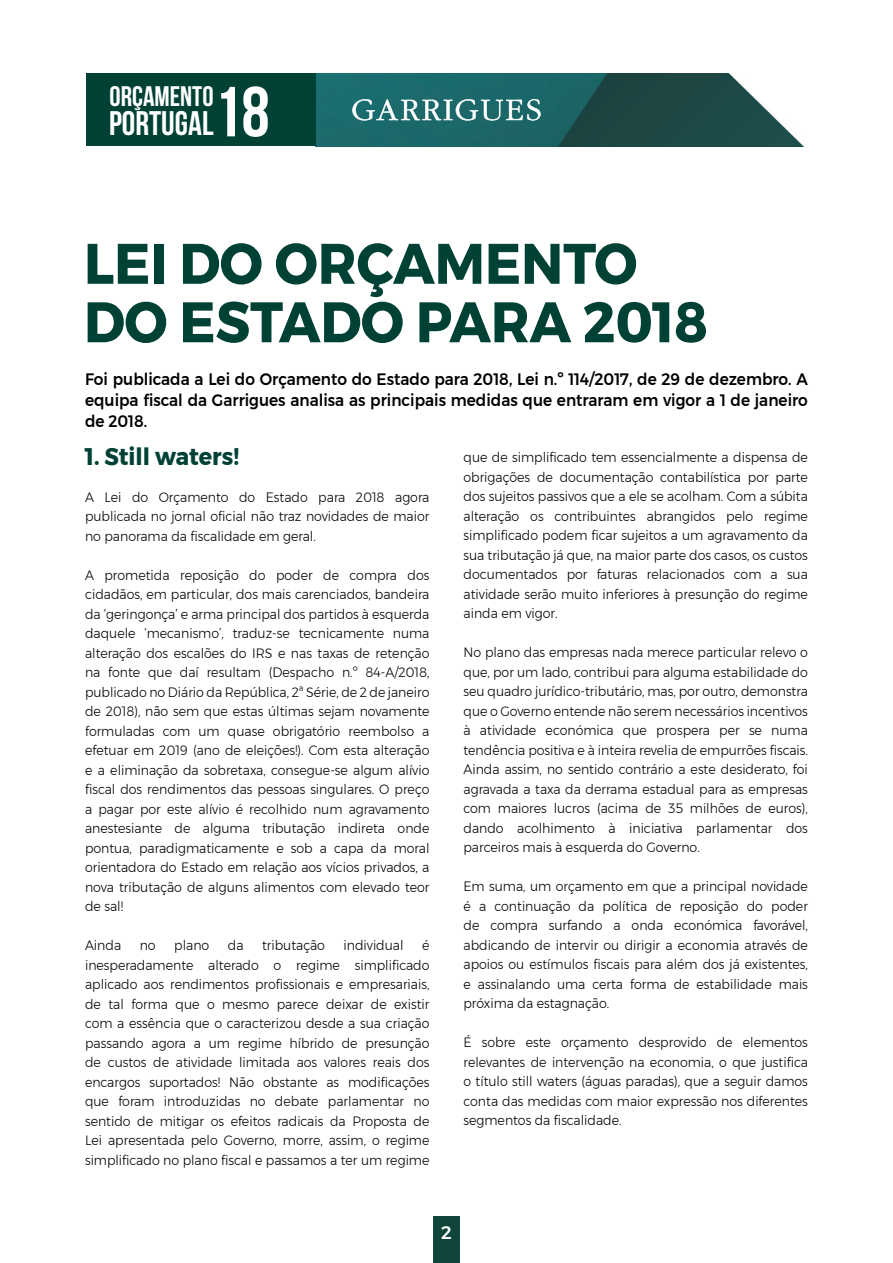
<style>
.page{position:relative;width:893px;height:1263px;background:#fff}
.page>*{position:absolute;margin:0;border:0;box-sizing:border-box;transform-origin:0 0}
.t1{font:700 57px/58.5px "Montserrat";color:#004136;scale:.94 1}
.t2{font:700 34.05px "Bebas Neue";color:#fff}
.t3{font:700 28.2px "Bebas Neue";color:#fff}
.t4{font:700 24px "Montserrat";color:#004136;scale:.93 1}
.t5{font:500 18px "Montserrat";color:#fff}
.t6{font:500 16.5px/21px "Montserrat";color:#000;text-align:justify;scale:.93 1}
.t7{font:300 13.5px/19.5px "Montserrat";color:#000;text-align:justify;scale:.93 1}
.s1{font-size:70.65px}
</style>
<div class="page">
<div style="left:434px;top:1216px;width:26px;height:47px;background:#10453b"></div>
<img style="left:316px;top:73px;width:488px;height:73px">
<div style="left:86px;top:73px;width:230px;height:73px;background:#004136"></div>
<svg style="left:352px;top:99px;width:189px;height:22px;background:#5c9395"></svg>
<h3 class="t3" style="left:110px;top:80px;width:105px">ORÇAMENTO</h3>
<h2 class="t2" style="left:109px;top:105px;width:162px">PORTUGAL<span class="s1">18</span></h2>
<h1 class="t1" style="left:84px;top:234px;width:666px">LEI DO ORÇAMENTO<br>DO ESTADO PARA 2018</h1>
<p class="t6" style="left:85px;top:369px;width:779px">Foi publicada a Lei do Orçamento do Estado para 2018, Lei n.º 114/2017, de 29 de dezembro. A equipa fiscal da Garrigues analisa as principais medidas que entraram em vigor a 1 de janeiro de 2018.</p>
<h3 class="t4" style="left:85px;top:438px;width:167px">1. Still waters!</h3>
<p class="t7" style="left:85px;top:487px;width:372px">A Lei do Orçamento do Estado para 2018 agora publicada no jornal oficial não traz novidades de maior no panorama da fiscalidade em geral.</p>
<p class="t7" style="left:85px;top:565px;width:372px">A prometida reposição do poder de compra dos cidadãos, em particular, dos mais carenciados, bandeira da ‘geringonça’ e arma principal dos partidos à esquerda daquele ‘mecanismo’, traduz-se tecnicamente numa alteração dos escalões do IRS e nas taxas de retenção na fonte que daí resultam (Despacho n.º 84-A/2018, publicado no Diário da República, 2ª Série, de 2 de janeiro de 2018), não sem que estas últimas sejam novamente formuladas com um quase obrigatório reembolso a efetuar em 2019 (ano de eleições!). Com esta alteração e a eliminação da sobretaxa, consegue-se algum alívio fiscal dos rendimentos das pessoas singulares. O preço a pagar por este alívio é recolhido num agravamento anestesiante de alguma tributação indireta onde pontua, paradigmaticamente e sob a capa da moral orientadora do Estado em relação aos vícios privados, a nova tributação de alguns alimentos com elevado teor de sal!</p>
<p class="t7" style="left:85px;top:935px;width:40px">Ainda</p>
<p class="t7" style="left:140px;top:935px;width:19px">no</p>
<p class="t7" style="left:174px;top:935px;width:39px">plano</p>
<p class="t7" style="left:228px;top:935px;width:18px">da</p>
<p class="t7" style="left:262px;top:935px;width:69px">tributação</p>
<p class="t7" style="left:344px;top:935px;width:66px">individual</p>
<p class="t7" style="left:85px;top:935px;width:372px;text-indent:337px">é inesperadamente alterado o regime simplificado aplicado aos rendimentos profissionais e empresariais, de tal forma que o mesmo parece deixar de existir com a essência que o caracterizou desde a sua criação passando agora a um regime híbrido de presunção de custos de atividade limitada aos valores reais dos encargos suportados! Não obstante as modificações que foram introduzidas no debate parlamentar no sentido de mitigar os efeitos radicais da Proposta de Lei apresentada pelo Governo, morre, assim, o regime simplificado no plano fiscal e passamos a ter um regime</p>
<p class="t7" style="left:463px;top:448px;width:372px">que de simplificado tem essencialmente a dispensa de obrigações de documentação contabilística por parte dos sujeitos passivos que a ele se acolham. Com a súbita alteração os contribuintes abrangidos pelo regime simplificado podem ficar sujeitos a um agravamento da sua tributação já que, na maior parte dos casos, os custos documentados por faturas relacionados com a sua atividade serão muito inferiores à presunção do regime ainda em vigor.</p>
<p class="t7" style="left:463px;top:643px;width:372px">No plano das empresas nada merece particular relevo o que, por um lado, contribui para alguma estabilidade do seu quadro jurídico-tributário, mas, por outro, demonstra que o Governo entende não serem necessários incentivos à atividade económica que prospera per se numa tendência positiva e à inteira revelia de empurrões fiscais.<br>Ainda assim, no sentido contrário a este desiderato, foi agravada a taxa da derrama estadual para as empresas com maiores lucros (acima de 35 milhões de euros), dando acolhimento à iniciativa parlamentar dos parceiros mais à esquerda do Governo.</p>
<p class="t7" style="left:463px;top:877px;width:372px">Em suma, um orçamento em que a principal novidade é a continuação da política de reposição do poder de compra surfando a onda económica favorável, abdicando de intervir ou dirigir a economia através de apoios ou estímulos fiscais para além dos já existentes, e assinalando uma certa forma de estabilidade mais próxima da estagnação.</p>
<p class="t7" style="left:463px;top:1033px;width:372px">É sobre este orçamento desprovido de elementos relevantes de intervenção na economia, o que justifica o título still waters (águas paradas), que a seguir damos conta das medidas com maior expressão nos diferentes segmentos da fiscalidade.</p>
<h3 class="t5" style="left:441px;top:1218px;width:12px">2</h3>
</div>
